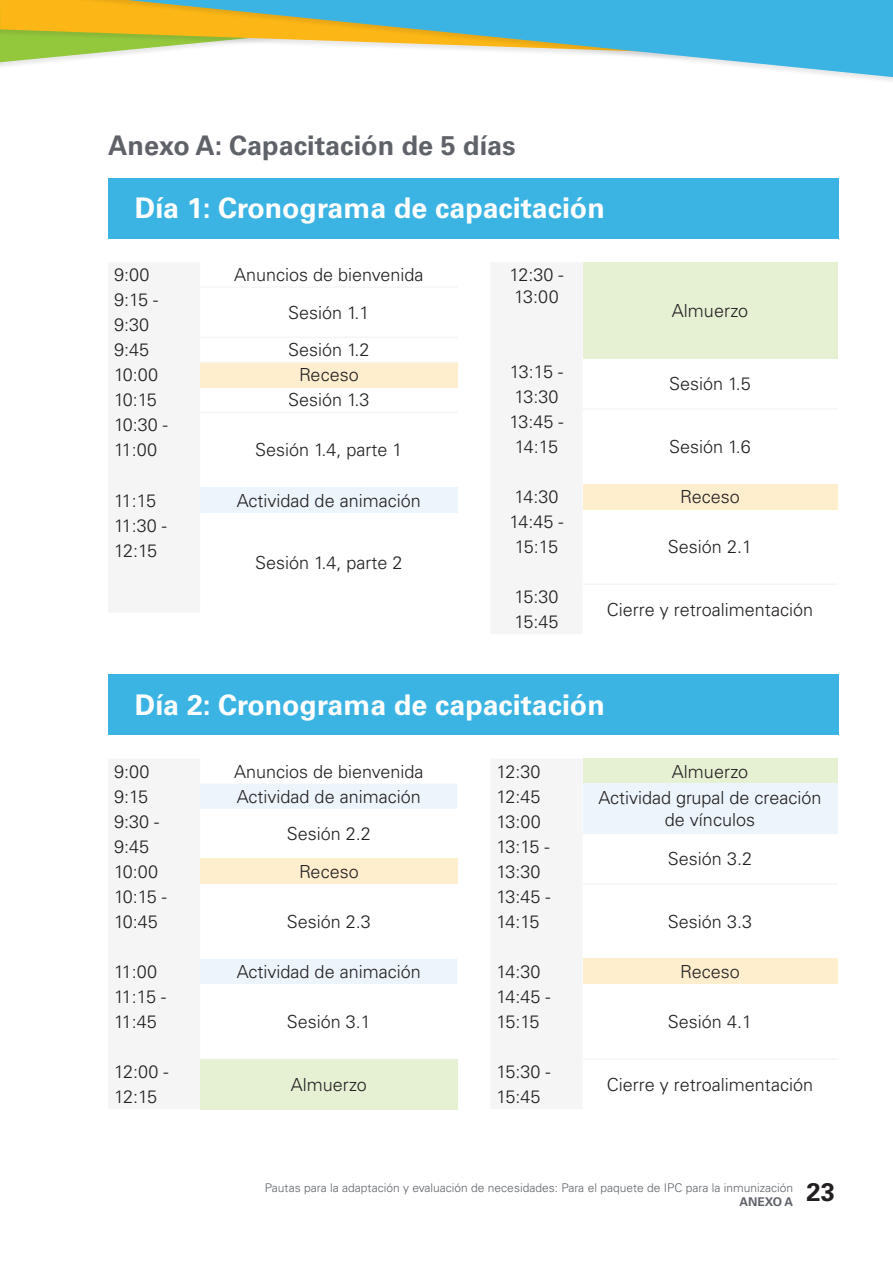
<style>
.page{position:relative;width:893px;height:1263px;background:#fff}
.page>*{position:absolute;margin:0;border:0;box-sizing:border-box;transform-origin:0 0}
.t1{font:700 28.5px "Univers LT Std";color:#fff}
.t2{font:700 27px "Univers LT Std";color:#5f6369}
.t3{font:300 18px/25px "Univers LT Std";color:#231f20}
.t4{font:300 18px/25px "Univers LT Std";letter-spacing:-.05em;color:#231f20;text-align:center}
.t5{font:300 12px "Univers LT Std";color:#5f6369}
.t6{font:700 12px "Univers LT Std";color:#5f6369}
.s1{font-weight:700;font-size:25.5px;color:#231f20}
</style>
<div class="page">
<svg style="left:0;top:0;width:893px;height:78px"></svg>
<div style="left:108px;top:263px;width:92px;height:349px;background:#f4f5f4"></div>
<div style="left:200px;top:362px;width:258px;height:25px;background:#feeece"></div>
<div style="left:200px;top:487px;width:258px;height:25px;background:#ebf5fb"></div>
<hr style="left:200px;top:412px;width:258px;height:1px;background:#f4f5f4">
<hr style="left:200px;top:361px;width:258px;height:2px;background:#f4f5f4">
<hr style="left:200px;top:336px;width:258px;height:2px;background:#f4f5f4">
<hr style="left:200px;top:286px;width:258px;height:2px;background:#f4f5f4">
<div style="left:108px;top:759px;width:92px;height:350px;background:#f4f5f4"></div>
<svg style="left:200px;top:784px;width:258px;height:200px"></svg>
<div style="left:200px;top:859px;width:258px;height:25px;background:#feeece"></div>
<div style="left:200px;top:1059px;width:258px;height:50px;background:#e6f1d4"></div>
<div style="left:491px;top:263px;width:91px;height:371px;background:#f4f5f4"></div>
<div style="left:582px;top:262px;width:255px;height:97px;background:#e6f1d4"></div>
<div style="left:582px;top:484px;width:255px;height:25px;background:#feeece"></div>
<hr style="left:582px;top:408px;width:255px;height:2px;background:#f4f5f4">
<hr style="left:582px;top:583px;width:255px;height:2px;background:#f4f5f4">
<div style="left:491px;top:759px;width:91px;height:350px;background:#f4f5f4"></div>
<div style="left:582px;top:759px;width:255px;height:25px;background:#e6f1d4"></div>
<div style="left:582px;top:784px;width:255px;height:50px;background:#ebf5fb"></div>
<div style="left:582px;top:959px;width:255px;height:25px;background:#feeece"></div>
<hr style="left:582px;top:883px;width:255px;height:1px;background:#f4f5f4">
<hr style="left:582px;top:1058px;width:255px;height:2px;background:#f4f5f4">
<div style="left:108px;top:178px;width:731px;height:60px;background:#3bb4e4"></div>
<div style="left:108px;top:674px;width:731px;height:61px;background:#3bb4e4"></div>
<h2 class="t2" style="left:108px;top:129px;width:409px">Anexo A: Capacitación de 5 días</h2>
<h1 class="t1" style="left:135px;top:192px;width:471px">Día 1: Cronograma de capacitación</h1>
<p class="t3" style="left:114px;top:262px;width:37px">9:00</p>
<p class="t3" style="left:234px;top:262px;width:191px">Anuncios de bienvenida</p>
<p class="t3" style="left:114px;top:287px;width:46px">9:15 -</p>
<p class="t3" style="left:288px;top:300px;width:83px">Sesión 1.1</p>
<p class="t3" style="left:114px;top:312px;width:37px">9:30<br>9:45</p>
<p class="t3" style="left:288px;top:337px;width:83px">Sesión 1.2</p>
<p class="t3" style="left:114px;top:362px;width:46px">10:00</p>
<p class="t3" style="left:299px;top:362px;width:61px">Receso</p>
<p class="t3" style="left:114px;top:387px;width:44px">10:15</p>
<p class="t3" style="left:288px;top:387px;width:83px">Sesión 1.3</p>
<p class="t3" style="left:114px;top:412px;width:55px">10:30 -<br>11:00</p>
<p class="t3" style="left:255px;top:438px;width:149px">Sesión 1.4, parte 1</p>
<p class="t3" style="left:509px;top:264px;width:56px;line-height:21.6px">12:30 -<br>13:00</p>
<p class="t3" style="left:510px;top:359px;width:55px">13:15 -</p>
<p class="t4" style="left:509px;top:384px;width:56px">13:30<br>13:45 -<br>14:15</p>
<p class="t3" style="left:672px;top:298px;width:78px">Almuerzo</p>
<p class="t3" style="left:669px;top:371px;width:83px">Sesión 1.5</p>
<p class="t3" style="left:669px;top:434px;width:83px">Sesión 1.6</p>
<p class="t3" style="left:114px;top:488px;width:44px">11:15</p>
<p class="t3" style="left:237px;top:488px;width:185px">Actividad de animación</p>
<p class="t3" style="left:114px;top:513px;width:54px">11:30 -</p>
<p class="t3" style="left:255px;top:550px;width:149px">Sesión 1.4, parte 2</p>
<p class="t3" style="left:114px;top:538px;width:45px">12:15</p>
<p class="t3" style="left:514px;top:484px;width:46px">14:30</p>
<p class="t3" style="left:680px;top:484px;width:61px">Receso</p>
<p class="t3" style="left:509px;top:509px;width:56px;text-align:center">14:45 -<br>15:15</p>
<p class="t3" style="left:668px;top:534px;width:86px">Sesión 2.1</p>
<p class="t3" style="left:514px;top:584px;width:46px">15:30</p>
<p class="t3" style="left:514px;top:609px;width:46px">15:45</p>
<p class="t3" style="left:607px;top:597px;width:208px">Cierre y retroalimentación</p>
<h1 class="t1" style="left:135px;top:688px;width:471px">Día 2: Cronograma de capacitación</h1>
<p class="t3" style="left:114px;top:759px;width:37px">9:00</p>
<p class="t3" style="left:234px;top:759px;width:191px">Anuncios de bienvenida</p>
<p class="t3" style="left:114px;top:784px;width:36px">9:15</p>
<p class="t3" style="left:237px;top:784px;width:185px">Actividad de animación</p>
<p class="t3" style="left:114px;top:809px;width:47px">9:30 -</p>
<p class="t3" style="left:287px;top:821px;width:86px">Sesión 2.2</p>
<p class="t3" style="left:114px;top:834px;width:46px">9:45<br>10:00</p>
<p class="t3" style="left:299px;top:859px;width:61px">Receso</p>
<p class="t3" style="left:114px;top:884px;width:54px">10:15 -<br>10:45</p>
<p class="t3" style="left:287px;top:909px;width:86px">Sesión 2.3</p>
<p class="t3" style="left:496px;top:759px;width:46px">12:30</p>
<p class="t3" style="left:672px;top:759px;width:78px">Almuerzo</p>
<p class="t3" style="left:496px;top:784px;width:46px">12:45</p>
<p class="t3" style="left:598px;top:785px;width:225px">Actividad grupal de creación</p>
<p class="t3" style="left:496px;top:809px;width:46px">13:00</p>
<p class="t3" style="left:665px;top:807px;width:92px">de vínculos</p>
<p class="t3" style="left:496px;top:834px;width:55px">13:15 -</p>
<p class="t3" style="left:668px;top:846px;width:86px">Sesión 3.2</p>
<p class="t4" style="left:496px;top:859px;width:56px;text-align:left">13:30<br>13:45 -<br>14:15</p>
<p class="t3" style="left:668px;top:909px;width:86px">Sesión 3.3</p>
<p class="t3" style="left:114px;top:959px;width:45px">11:00</p>
<p class="t3" style="left:237px;top:959px;width:185px">Actividad de animación</p>
<p class="t3" style="left:114px;top:984px;width:54px">11:15 -<br>11:45</p>
<p class="t3" style="left:287px;top:1009px;width:86px">Sesión 3.1</p>
<p class="t3" style="left:496px;top:959px;width:46px">14:30</p>
<p class="t3" style="left:680px;top:959px;width:61px">Receso</p>
<p class="t3" style="left:496px;top:984px;width:56px">14:45 -<br>15:15</p>
<p class="t3" style="left:668px;top:1009px;width:86px">Sesión 4.1</p>
<p class="t3" style="left:114px;top:1059px;width:56px">12:00 -</p>
<p class="t3" style="left:114px;top:1084px;width:45px">12:15</p>
<p class="t3" style="left:291px;top:1072px;width:78px">Almuerzo</p>
<p class="t3" style="left:496px;top:1059px;width:56px">15:30 -</p>
<p class="t3" style="left:496px;top:1084px;width:46px">15:45</p>
<p class="t3" style="left:607px;top:1072px;width:208px">Cierre y retroalimentación</p>
<p class="t5" style="left:265px;top:1180px;width:571px">Pautas para la adaptación y evaluación de necesidades: Para el paquete de IPC para la inmunización <span class="s1">23</span></p>
<p class="t6" style="left:739px;top:1195px;width:55px">ANEXO A</p>
</div>
